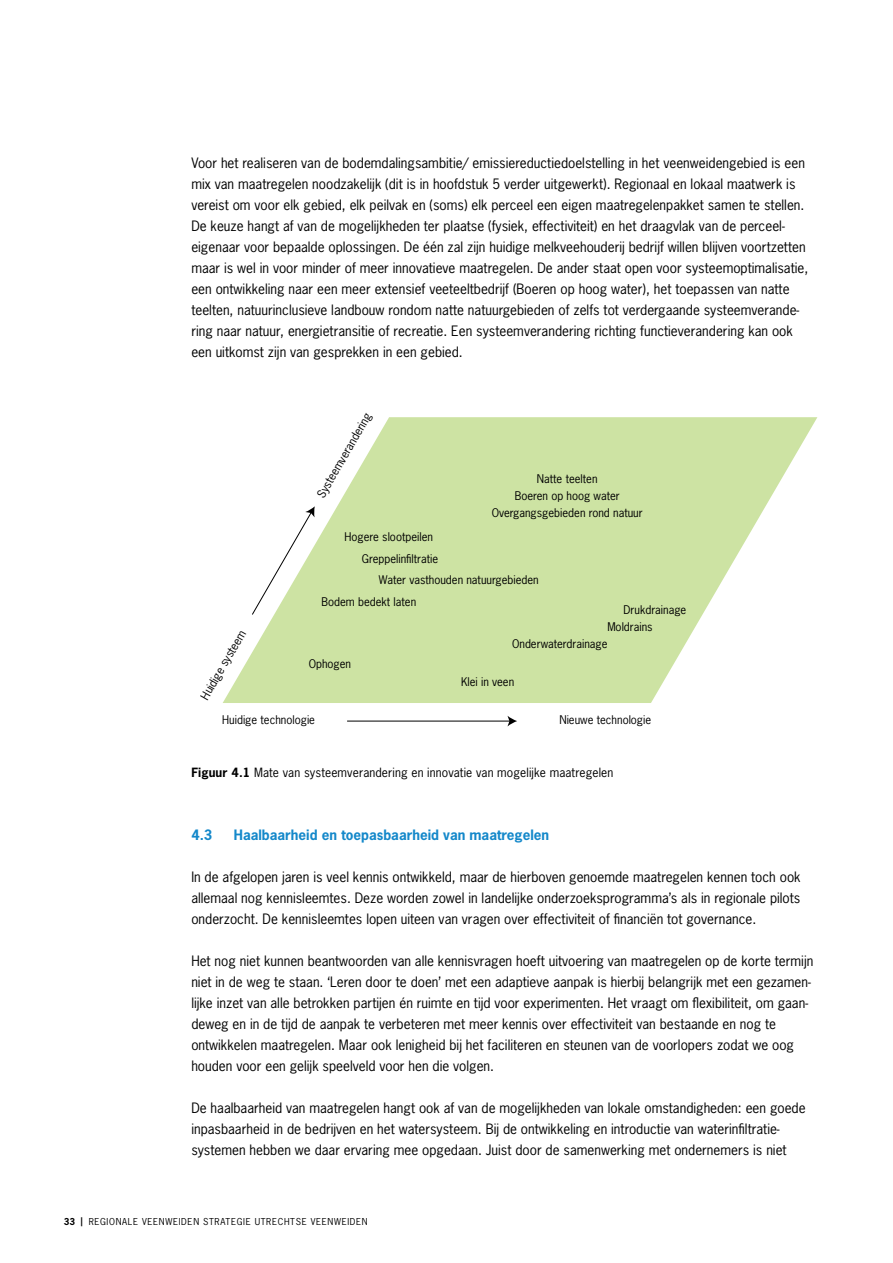
<style>
.page{position:relative;width:893px;height:1263px;background:#fff}
.page>*{position:absolute;margin:0;border:0;box-sizing:border-box;transform-origin:0 0}
.t1{font:13.5px/21px "News Gothic Std";color:#000}
.t2{font:700 13.5px "News Gothic Std";color:#1488ca}
.t3{font:12px "News Gothic Std";letter-spacing:.01em;color:#000}
.t4{font:11.25px/17px "News Gothic Std";color:#000;text-align:center}
.t5{font:9px "News Gothic Std";letter-spacing:.075em;color:#000}
.s1{font-weight:700}
</style>
<div class="page">
<svg style="left:223px;top:417px;width:586px;height:286px;fill:#cde3a3"></svg>
<hr style="left:347px;top:721px;width:163px;height:1px;background:#000">
<svg style="left:507px;top:716px;width:10px;height:10px"></svg>
<svg style="left:252px;top:506px;width:63px;height:109px"></svg>
<img style="left:809px;top:417px;width:9px;height:15px">
<p class="t1" style="left:191px;top:152px;width:618px">Voor het realiseren van de bodemdalingsambitie/ emissiereductiedoelstelling in het veenweidengebied is een mix van maatregelen noodzakelijk (dit is in hoofdstuk 5 verder uitgewerkt). Regionaal en lokaal maatwerk is vereist om voor elk gebied, elk peilvak en (soms) elk perceel een eigen maatregelenpakket samen te stellen.<br>De keuze hangt af van de mogelijkheden ter plaatse (fysiek, effectiviteit) en het draagvlak van de perceel&shy;eigenaar voor bepaalde oplossingen. De één zal zijn huidige melkveehouderij bedrijf willen blijven voortzetten maar is wel in voor minder of meer innovatieve maatregelen. De ander staat open voor systeemoptimalisatie, een ontwikkeling naar een meer extensief veeteeltbedrijf (Boeren op hoog water), het toepassen van natte teelten, natuurinclusieve landbouw rondom natte natuurgebieden of zelfs tot verdergaande systeemverande&shy;ring naar natuur, energietransitie of recreatie. Een systeemverandering richting functieverandering kan ook een uitkomst zijn van gesprekken in een gebied.</p>
<p class="t4" style="left:196px;top:694px;width:80px;rotate:-60deg">Huidige systeem</p>
<p class="t4" style="left:313px;top:493px;width:98px;rotate:-60deg">Systeemverandering</p>
<p class="t4" style="left:492px;top:470px;width:152px">Natte teelten<br>Boeren op hoog water<br>Overgangsgebieden rond natuur</p>
<p class="t4" style="left:345px;top:528px;width:90px">Hogere slootpeilen</p>
<p class="t4" style="left:362px;top:550px;width:78px">Greppelinfiltratie</p>
<p class="t4" style="left:379px;top:571px;width:161px">Water vasthouden natuurgebieden</p>
<p class="t4" style="left:322px;top:593px;width:96px">Bodem bedekt laten</p>
<p class="t4" style="left:623px;top:601px;width:64px">Drukdrainage</p>
<p class="t4" style="left:607px;top:618px;width:47px">Moldrains</p>
<p class="t4" style="left:309px;top:655px;width:44px">Ophogen</p>
<p class="t4" style="left:512px;top:635px;width:97px">Onderwaterdrainage</p>
<p class="t4" style="left:461px;top:673px;width:55px">Klei in veen</p>
<p class="t4" style="left:222px;top:711px;width:94px">Huidige technologie</p>
<p class="t4" style="left:559px;top:711px;width:93px">Nieuwe technologie</p>
<p class="t3" style="left:191px;top:765px;width:424px"><span class="s1">Figuur 4.1</span> Mate van systeemverandering en innovatie van mogelijke maatregelen</p>
<p class="t2" style="left:191px;top:826px;width:22px">4.3</p>
<p class="t2" style="left:234px;top:826px;width:317px">Haalbaarheid en toepasbaarheid van maatregelen</p>
<p class="t1" style="left:191px;top:866px;width:611px;text-align:justify">In de afgelopen jaren is veel kennis ontwikkeld, maar de hierboven genoemde maatregelen kennen toch ook allemaal nog kennisleemtes. Deze worden zowel in landelijke onderzoeksprogramma’s als in regionale pilots onderzocht. De kennisleemtes lopen uiteen van vragen over effectiviteit of financiën tot governance.</p>
<p class="t1" style="left:191px;top:950px;width:623px">Het nog niet kunnen beantwoorden van alle kennisvragen hoeft uitvoering van maatregelen op de korte termijn niet in de weg te staan. ‘Leren door te doen’ met een adaptieve aanpak is hierbij belangrijk met een gezamen&shy;lijke inzet van alle betrokken partijen én ruimte en tijd voor experimenten. Het vraagt om flexibiliteit, om gaan&shy;deweg en in de tijd de aanpak te verbeteren met meer kennis over effectiviteit van bestaande en nog te ontwikkelen maatregelen. Maar ook lenigheid bij het faciliteren en steunen van de voorlopers zodat we oog houden voor een gelijk speelveld voor hen die volgen.</p>
<p class="t1" style="left:191px;top:1097px;width:616px">De haalbaarheid van maatregelen hangt ook af van de mogelijkheden van lokale omstandigheden: een goede inpasbaarheid in de bedrijven en het watersysteem. Bij de ontwikkeling en introductie van waterinfiltratie&shy;systemen hebben we daar ervaring mee opgedaan. Juist door de samenwerking met ondernemers is niet</p>
<p class="t5" style="left:64px;top:1215px;width:305px"><span class="s1">33 |</span> REGIONALE VEENWEIDEN STRATEGIE UTRECHTSE VEENWEIDEN</p>
</div>
